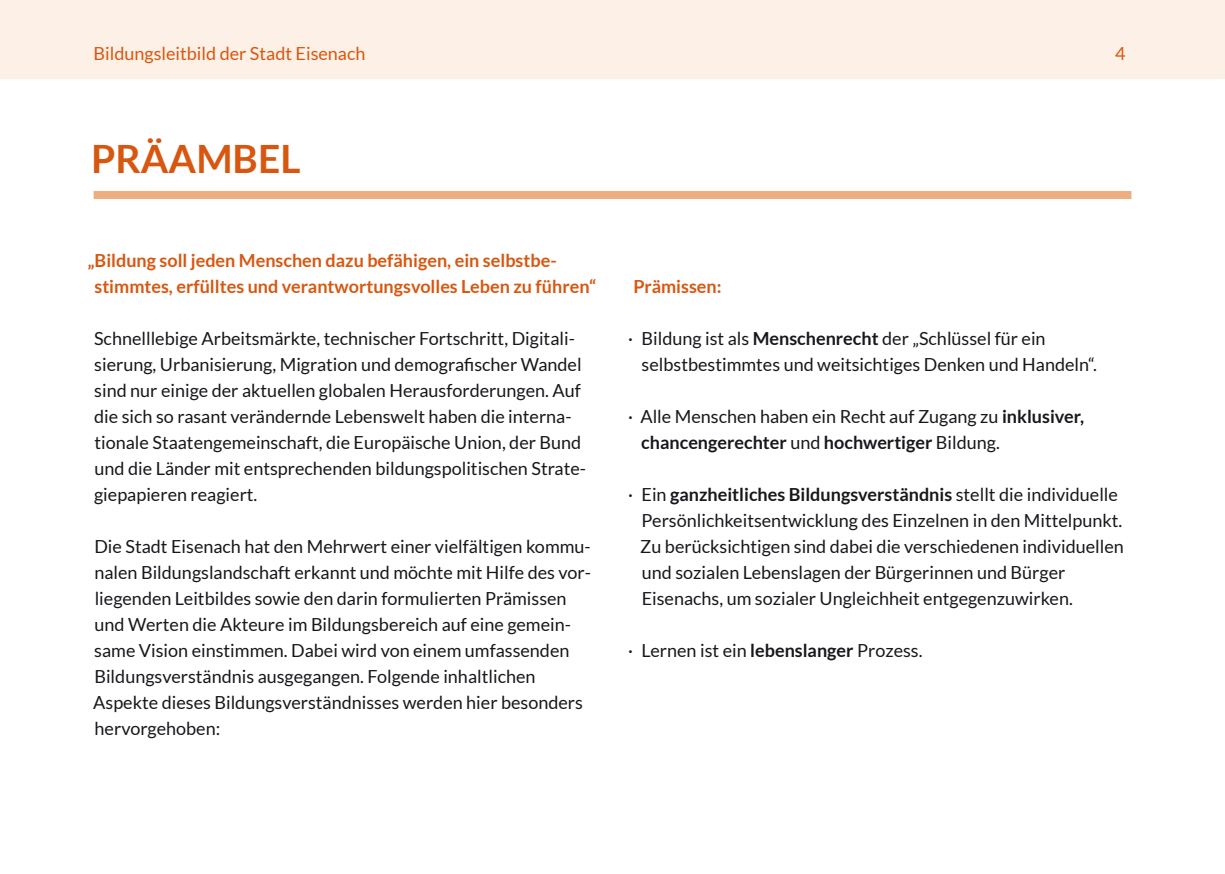
<style>
.page{position:relative;width:1225px;height:874px;background:#fff}
.page>*{position:absolute;margin:0;border:0;box-sizing:border-box;transform-origin:0 0}
.t1{font:700 39px "Lato";color:#d85710}
.t2{font:18px/26px "Lato";color:#1a171c}
.t3{font:700 18px/26px "Lato";color:#d85710}
.t4{font:18px "Lato";color:#d85710}
.s1{font-weight:700}
</style>
<div class="page">
<div style="left:0;top:0;width:1225px;height:78px;background:#fdf0e6"></div>
<div style="left:94px;top:191px;width:1037px;height:8px;background:#eeae80"></div>
<p class="t4" style="left:94px;top:43px;width:273px">Bildungsleitbild der Stadt Eisenach</p>
<p class="t4" style="left:1115px;top:43px;width:12px">4</p>
<h1 class="t1" style="left:91px;top:136px;width:211px">Präambel</h1>
<p class="t3" style="left:94px;top:247px;width:503px;text-indent:-7px">„Bildung soll jeden Menschen dazu befähigen, ein selbstbe&shy;stimmtes, erfülltes und verantwortungsvolles Leben zu führen“</p>
<p class="t2" style="left:94px;top:325px;width:493px">Schnelllebige Arbeitsmärkte, technischer Fortschritt, Digitali&shy;sierung, Urbanisierung, Migration und demografischer Wandel sind nur einige der aktuellen globalen Herausforderungen. Auf die sich so rasant verändernde Lebenswelt haben die interna&shy;tionale Staatengemeinschaft, die Europäische Union, der Bund und die Länder mit entsprechenden bildungspolitischen Strate&shy;giepapieren reagiert.</p>
<p class="t2" style="left:93px;top:533px;width:499px">Die Stadt Eisenach hat den Mehrwert einer vielfältigen kommu&shy;nalen Bildungslandschaft erkannt und möchte mit Hilfe des vor&shy;liegenden Leitbildes sowie den darin formulierten Prämissen und Werten die Akteure im Bildungsbereich auf eine gemein&shy;same Vision einstimmen. Dabei wird von einem umfassenden Bildungsverständnis ausgegangen. Folgende inhaltlichen Aspekte dieses Bildungsverständnisses werden hier besonders hervorgehoben:</p>
<p class="t3" style="left:633px;top:273px;width:90px">Prämissen:</p>
<p class="t2" style="left:641px;top:325px;width:457px;text-indent:-13px">· Bildung ist als <span class="s1">Menschenrecht</span> der „Schlüssel für ein selbstbestimmtes und weitsichtiges Denken und Handeln“.</p>
<p class="t2" style="left:641px;top:403px;width:444px;text-indent:-13px">· Alle Menschen haben ein Recht auf Zugang zu <span class="s1">inklusiver, chancengerechter</span> und <span class="s1">hochwertiger</span> Bildung.</p>
<p class="t2" style="left:640px;top:481px;width:485px;text-indent:-12px">· Ein <span class="s1">ganzheitliches Bildungsverständnis</span> stellt die individuelle Persönlichkeitsentwicklung des Einzelnen in den Mittelpunkt.<br>Zu berücksichtigen sind dabei die verschiedenen individuellen und sozialen Lebenslagen der Bürgerinnen und Bürger Eisenachs, um sozialer Ungleichheit entgegenzuwirken.</p>
<p class="t2" style="left:628px;top:637px;width:296px">· Lernen ist ein <span class="s1">lebenslanger</span> Prozess.</p>
</div>
